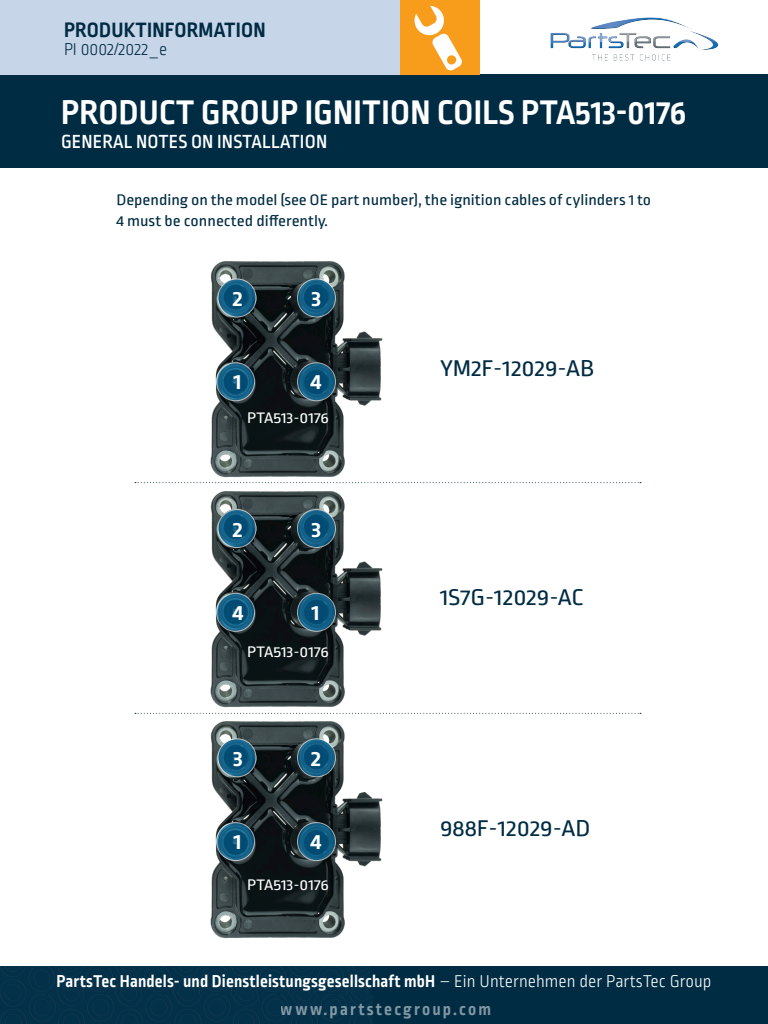
<style>
.page{position:relative;width:768px;height:1024px;background:#fff}
.page>*{position:absolute;margin:0;border:0;box-sizing:border-box;transform-origin:0 0}
.t1{font:700 36px "Ropa Sans Pro";letter-spacing:.01em;color:#fff}
.Aufzählung_regular{font:24px "Ropa Sans Pro";color:#002c43;scale:1.1 1}
.Beschreibung{font:700 23px "Ropa Sans Pro";color:#fff;scale:1.1 1}
.t2{font:700 21.9px "Ropa Sans Pro";letter-spacing:.01em;color:#002c43}
.t3{font:500 20px "Ropa Sans Pro";letter-spacing:.01em;color:#fff}
.t4{font:700 18.2px "Ropa Sans Pro";letter-spacing:.12em;color:#fff}
.Fußzeile{font:700 18px "Ropa Sans Pro";letter-spacing:.01em;color:#fff}
.t5{font:300 18px "Ropa Sans Pro";color:#002c43}
.Beschreibung-2{font:16px/21px "Ropa Sans Pro";color:#002c43;scale:1.1 1}
.Beschreibung-3{font:16px "Ropa Sans Pro";color:#fff;scale:1.1 1}
.s1{font-weight:300}
</style>
<div class="page">
<div style="left:0;top:966px;width:768px;height:28px;background:#002c43"></div>
<img style="left:0;top:966px;width:370px;height:28px">
<div style="left:0;top:996px;width:768px;height:28px;background:#002c43"></div>
<img style="left:0;top:996px;width:373px;height:28px">
<div style="left:0;top:74px;width:768px;height:94px;background:#002c43"></div>
<div style="left:0;top:0;width:480px;height:74px;background:#c7d5e9"></div>
<img style="left:197px;top:261px;width:190px;height:678px">
<svg style="left:218px;top:279px;width:38px;height:38px"></svg>
<div style="left:218px;top:278px;width:38px;height:40px;border:1px solid #fff;border-radius:50%"></div>
<svg style="left:218px;top:510px;width:38px;height:38px"></svg>
<div style="left:218px;top:509px;width:38px;height:39px;border:1px solid #fff;border-radius:50%"></div>
<svg style="left:218px;top:739px;width:38px;height:38px"></svg>
<div style="left:218px;top:738px;width:38px;height:39px;border:1px solid #fff;border-radius:50%"></div>
<svg style="left:298px;top:279px;width:38px;height:38px"></svg>
<div style="left:297px;top:278px;width:39px;height:40px;border:1px solid #fff;border-radius:50%"></div>
<svg style="left:298px;top:510px;width:38px;height:38px"></svg>
<div style="left:297px;top:509px;width:39px;height:39px;border:1px solid #fff;border-radius:50%"></div>
<svg style="left:298px;top:739px;width:38px;height:38px"></svg>
<div style="left:297px;top:738px;width:39px;height:39px;border:1px solid #fff;border-radius:50%"></div>
<svg style="left:217px;top:363px;width:38px;height:38px"></svg>
<div style="left:216px;top:362px;width:39px;height:39px;border:1px solid #fff;border-radius:50%"></div>
<svg style="left:217px;top:593px;width:38px;height:38px"></svg>
<div style="left:216px;top:593px;width:39px;height:39px;border:1px solid #fff;border-radius:50%"></div>
<svg style="left:217px;top:823px;width:38px;height:38px"></svg>
<div style="left:216px;top:822px;width:39px;height:39px;border:1px solid #fff;border-radius:50%"></div>
<svg style="left:298px;top:363px;width:38px;height:38px"></svg>
<div style="left:297px;top:362px;width:39px;height:39px;border:1px solid #fff;border-radius:50%"></div>
<svg style="left:298px;top:593px;width:38px;height:38px"></svg>
<div style="left:297px;top:593px;width:39px;height:39px;border:1px solid #fff;border-radius:50%"></div>
<svg style="left:298px;top:823px;width:38px;height:38px"></svg>
<div style="left:297px;top:822px;width:39px;height:39px;border:1px solid #fff;border-radius:50%"></div>
<svg style="left:135px;top:482px;width:506px;height:1px"></svg>
<svg style="left:135px;top:713px;width:506px;height:1px"></svg>
<div style="left:400px;top:0;width:80px;height:74px;background:#f89c1c"></div>
<svg style="left:414px;top:6px;width:48px;height:65px"></svg>
<img style="left:550px;top:17px;width:169px;height:44px">
<p class="t2" style="left:64px;top:17px;width:203px">PRODUKTINFORMATION</p>
<p class="t5" style="left:64px;top:40px;width:105px">PI 0002/2022_e</p>
<p class="t1" style="left:61px;top:92px;width:627px">PRODUCT GROUP IGNITION COILS PTA513-0176</p>
<p class="t3" style="left:61px;top:131px;width:268px">GENERAL NOTES ON INSTALLATION</p>
<p class="Beschreibung-2" style="left:116px;top:190px;width:488px">Depending on the model (see OE part number), the ignition cables of cylinders 1 to<br>4 must be connected differently.</p>
<p class="Beschreibung" style="left:233px;top:286px;width:10px">2</p>
<p class="Beschreibung" style="left:311px;top:286px;width:10px">3</p>
<p class="Beschreibung" style="left:233px;top:369px;width:9px">1</p>
<p class="Beschreibung" style="left:311px;top:369px;width:11px">4</p>
<p class="Beschreibung-3" style="left:247px;top:409px;width:76px">PTA513-0176</p>
<p class="Beschreibung" style="left:233px;top:516px;width:10px">2</p>
<p class="Beschreibung" style="left:232px;top:599px;width:11px">4</p>
<p class="Beschreibung" style="left:311px;top:516px;width:10px">3</p>
<p class="Beschreibung" style="left:312px;top:599px;width:9px">1</p>
<p class="Beschreibung-3" style="left:247px;top:643px;width:76px">PTA513-0176</p>
<p class="Beschreibung" style="left:233px;top:745px;width:10px">3</p>
<p class="Beschreibung" style="left:233px;top:828px;width:9px">1</p>
<p class="Beschreibung" style="left:311px;top:745px;width:10px">2</p>
<p class="Beschreibung" style="left:311px;top:828px;width:11px">4</p>
<p class="Beschreibung-3" style="left:247px;top:876px;width:76px">PTA513-0176</p>
<p class="Aufzählung_regular" style="left:440px;top:356px;width:142px">YM2F-12029-AB</p>
<p class="Aufzählung_regular" style="left:440px;top:585px;width:132px">1S7G-12029-AC</p>
<p class="Aufzählung_regular" style="left:440px;top:815px;width:138px">988F-12029-AD</p>
<p class="Fußzeile" style="left:56px;top:971px;width:657px">PartsTec Handels- und Dienstleistungsgesellschaft mbH <span class="s1">– Ein Unternehmen der PartsTec Group</span></p>
<p class="t4" style="left:281px;top:999px;width:212px">www.partstecgroup.com</p>
</div>
